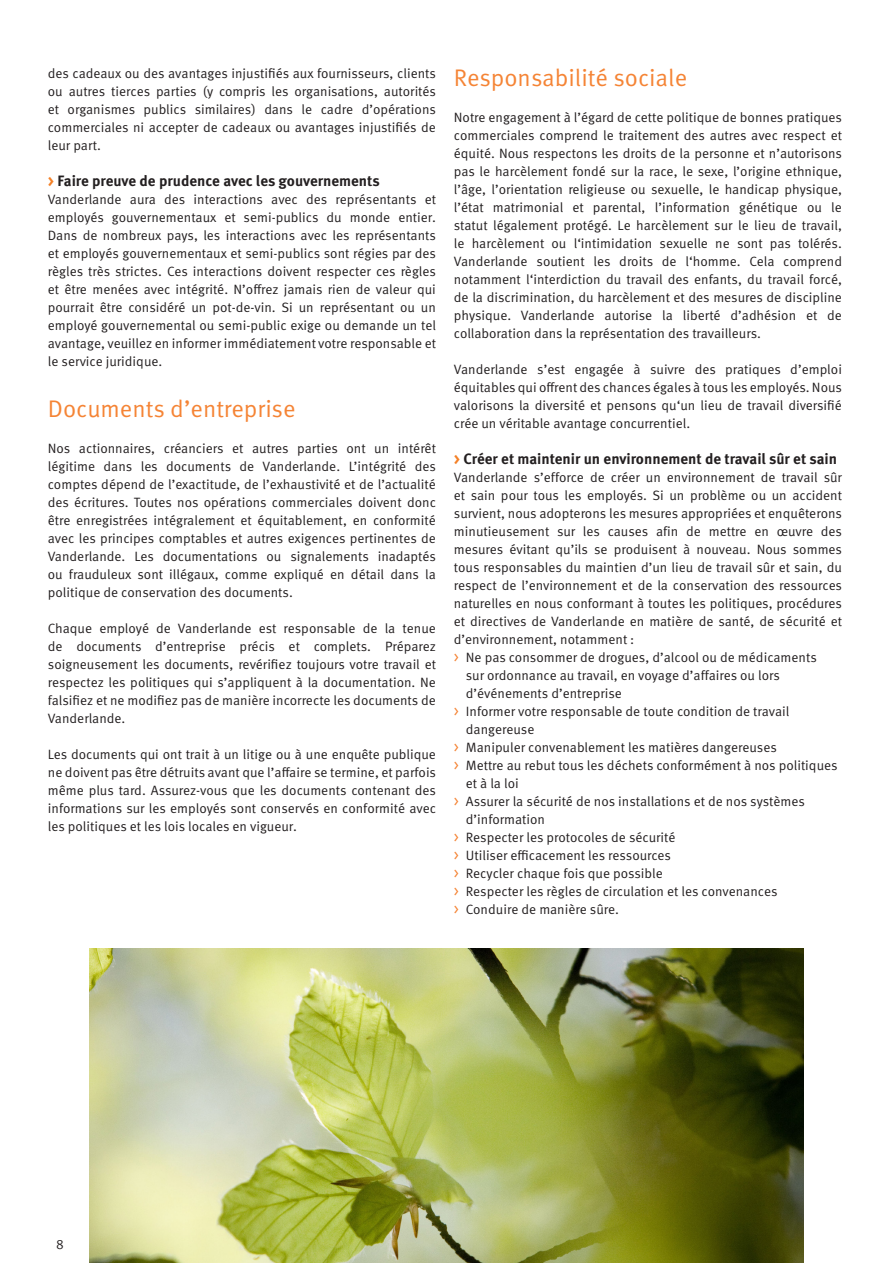
<style>
.page{position:relative;width:893px;height:1263px;background:#fff}
.page>*{position:absolute;margin:0;border:0;box-sizing:border-box;transform-origin:0 0}
.Body_Text_9pt{font:24px "Meta Pro Norm";color:#f58435}
.Heading_2-small{font:24px "Meta Pro Norm";color:#f58435}
.Heading_3{font:700 15px "Meta Pro";color:#231f20}
.Body_Text_9pt-2{font:13.5px/18px "Meta Pro Norm";color:#231f20;text-align:justify}
.s1{color:#f48026}
.s2{font-size:15px;color:#f58435}
</style>
<div class="page">
<img style="left:89px;top:948px;width:715px;height:315px">
<p class="Body_Text_9pt-2" style="left:48px;top:64px;width:390px">des cadeaux ou des avantages injustifiés aux fournisseurs, clients ou autres tierces parties (y compris les organisations, autorités et organismes publics similaires) dans le cadre d’opérations commerciales ni accepter de cadeaux ou avantages injustifiés de leur part.</p>
<p class="Heading_3" style="left:48px;top:169px;width:333px"><span class="s1">&gt;</span> Faire preuve de prudence avec les gouvernements</p>
<p class="Body_Text_9pt-2" style="left:48px;top:190px;width:390px">Vanderlande aura des interactions avec des représentants et employés gouvernementaux et semi-publics du monde entier.<br>Dans de nombreux pays, les interactions avec les représentants et employés gouvernementaux et semi-publics sont régies par des règles très strictes. Ces interactions doivent respecter ces règles et être menées avec intégrité. N’offrez jamais rien de valeur qui pourrait être considéré un pot-de-vin. Si un représentant ou un employé gouvernemental ou semi-public exige ou demande un tel avantage, veuillez en informer immédiatement votre responsable et le service juridique.</p>
<p class="Body_Text_9pt" style="left:48px;top:391px;width:249px">Documents d’entreprise</p>
<p class="Body_Text_9pt-2" style="left:48px;top:439px;width:390px">Nos actionnaires, créanciers et autres parties ont un intérêt légitime dans les documents de Vanderlande. L’intégrité des comptes dépend de l’exactitude, de l’exhaustivité et de l’actualité des écritures. Toutes nos opérations commerciales doivent donc être enregistrées intégralement et équitablement, en conformité avec les principes comptables et autres exigences pertinentes de Vanderlande. Les documentations ou signalements inadaptés ou frauduleux sont illégaux, comme expliqué en détail dans la politique de conservation des documents.</p>
<p class="Body_Text_9pt-2" style="left:48px;top:619px;width:390px">Chaque employé de Vanderlande est responsable de la tenue de documents d’entreprise précis et complets. Préparez soigneusement les documents, revérifiez toujours votre travail et respectez les politiques qui s’appliquent à la documentation. Ne falsifiez et ne modifiez pas de manière incorrecte les documents de Vanderlande.</p>
<p class="Body_Text_9pt-2" style="left:48px;top:745px;width:390px">Les documents qui ont trait à un litige ou à une enquête publique ne doivent pas être détruits avant que l’affaire se termine, et parfois même plus tard. Assurez-vous que les documents contenant des informations sur les employés sont conservés en conformité avec les politiques et les lois locales en vigueur.</p>
<p class="Heading_2-small" style="left:454px;top:60px;width:235px">Responsabilité sociale</p>
<p class="Body_Text_9pt-2" style="left:454px;top:108px;width:390px">Notre engagement à l’égard de cette politique de bonnes pratiques commerciales comprend le traitement des autres avec respect et équité. Nous respectons les droits de la personne et n’autorisons pas le harcèlement fondé sur la race, le sexe, l’origine ethnique, l’âge, l’orientation religieuse ou sexuelle, le handicap physique, l’état matrimonial et parental, l’information génétique ou le statut légalement protégé. Le harcèlement sur le lieu de travail, le harcèlement ou l‘intimidation sexuelle ne sont pas tolérés.<br>Vanderlande soutient les droits de l‘homme. Cela comprend notamment l‘interdiction du travail des enfants, du travail forcé, de la discrimination, du harcèlement et des mesures de discipline physique. Vanderlande autorise la liberté d’adhésion et de collaboration dans la représentation des travailleurs.</p>
<p class="Body_Text_9pt-2" style="left:454px;top:360px;width:390px">Vanderlande s’est engagée à suivre des pratiques d’emploi équitables qui offrent des chances égales à tous les employés. Nous valorisons la diversité et pensons qu‘un lieu de travail diversifié crée un véritable avantage concurrentiel.</p>
<p class="Heading_3" style="left:454px;top:447px;width:385px"><span class="s1">&gt;</span> Créer et maintenir un environnement de travail sûr et sain</p>
<p class="Body_Text_9pt-2" style="left:454px;top:468px;width:390px">Vanderlande s’efforce de créer un environnement de travail sûr et sain pour tous les employés. Si un problème ou un accident survient, nous adopterons les mesures appropriées et enquêterons minutieusement sur les causes afin de mettre en œuvre des mesures évitant qu’ils se produisent à nouveau. Nous sommes tous responsables du maintien d’un lieu de travail sûr et sain, du respect de l’environnement et de la conservation des ressources naturelles en nous conformant à toutes les politiques, procédures et directives de Vanderlande en matière de santé, de sécurité et d’environnement, notamment :</p>
<p class="Body_Text_9pt-2" style="left:466px;top:648px;width:352px;text-align:left;text-indent:-12px"><span class="s2">&gt;</span> Ne pas consommer de drogues, d’alcool ou de médicaments sur ordonnance au travail, en voyage d’affaires ou lors d’événements d’entreprise</p>
<p class="Body_Text_9pt-2" style="left:466px;top:702px;width:325px;text-indent:-12px"><span class="s2">&gt;</span> Informer votre responsable de toute condition de travail dangereuse</p>
<p class="Body_Text_9pt-2" style="left:454px;top:738px;width:324px"><span class="s2">&gt;</span> Manipuler convenablement les matières dangereuses</p>
<p class="Body_Text_9pt-2" style="left:466px;top:756px;width:373px;text-indent:-12px"><span class="s2">&gt;</span> Mettre au rebut tous les déchets conformément à nos politiques et à la loi</p>
<p class="Body_Text_9pt-2" style="left:466px;top:792px;width:340px;text-indent:-12px"><span class="s2">&gt;</span> Assurer la sécurité de nos installations et de nos systèmes d’information</p>
<p class="Body_Text_9pt-2" style="left:454px;top:828px;width:223px"><span class="s2">&gt;</span> Respecter les protocoles de sécurité</p>
<p class="Body_Text_9pt-2" style="left:454px;top:846px;width:219px"><span class="s2">&gt;</span> Utiliser efficacement les ressources</p>
<p class="Body_Text_9pt-2" style="left:454px;top:864px;width:210px"><span class="s2">&gt;</span> Recycler chaque fois que possible</p>
<p class="Body_Text_9pt-2" style="left:454px;top:882px;width:325px"><span class="s2">&gt;</span> Respecter les règles de circulation et les convenances</p>
<p class="Body_Text_9pt-2" style="left:454px;top:900px;width:167px"><span class="s2">&gt;</span> Conduire de manière sûre.</p>
<p class="Body_Text_9pt-2" style="left:56px;top:1234px;width:9px">8</p>
</div>
